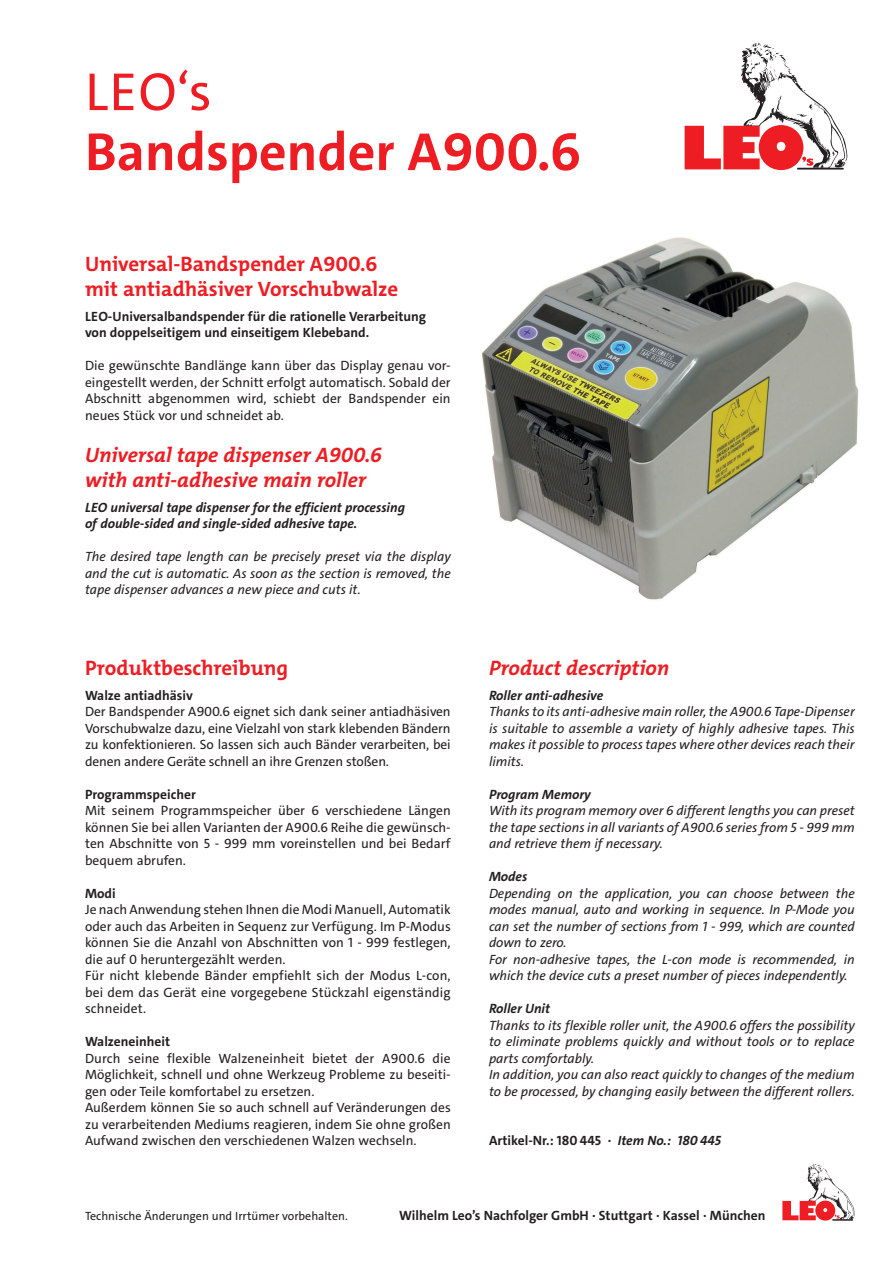
<style>
.page{position:relative;width:893px;height:1263px;background:#fff}
.page>*{position:absolute;margin:0;border:0;box-sizing:border-box;transform-origin:0 0}
.t1{font:700 54px "The Sans";color:#ee1d23}
.t2{font:54px "The Sans";color:#ee1d23}
.t3{font:700 21px/25.2px "The Mix";color:#ee1d23}
.t4{font:italic 700 21px/25.2px "The Mix";color:#ee1d23}
.t5{font:15px "Calibri";color:#231f20}
.t6{font:13.5px/16.5px "The Sans";color:#231f20;text-align:justify}
.t7{font:italic 13.5px/16.5px "The Sans";color:#231f20;text-align:justify}
.t8{font:700 13.5px/16.5px "The Sans";color:#231f20}
.t9{font:italic 700 13.5px/16.5px "The Sans";color:#231f20}
.t10{font:12px "The Sans";color:#231f20}
.s1{font-style:italic}
</style>
<div class="page">
<svg style="left:685px;top:43px;width:162px;height:127px"></svg>
<hr style="left:797px;top:168px;width:46px;height:1px;background:#231f20">
<svg style="left:782px;top:1164px;width:73px;height:56px"></svg>
<img style="left:482px;top:237px;width:377px;height:363px">
<h1 class="t2" style="left:85px;top:57px;width:128px">LEO‘s</h1>
<h1 class="t1" style="left:85px;top:117px;width:497px">Bandspender A900.6</h1>
<h2 class="t3" style="left:85px;top:251px;width:315px">Universal-Bandspender A900.6 mit antiadhäsiver Vorschubwalze</h2>
<p class="t8" style="left:85px;top:308px;width:343px">LEO-Universalbandspender für die rationelle Verarbeitung von doppelseitigem und einseitigem Klebeband.</p>
<p class="t6" style="left:85px;top:358px;width:367px">Die gewünschte Bandlänge kann über das Display genau vor&shy;eingestellt werden, der Schnitt erfolgt automatisch. Sobald der Abschnitt abgenommen wird, schiebt der Bandspender ein neues Stück vor und schneidet ab.</p>
<h2 class="t4" style="left:85px;top:442px;width:298px">Universal tape dispenser A900.6 with anti-adhesive main roller</h2>
<p class="t9" style="left:85px;top:499px;width:321px">LEO universal tape dispenser for the efficient processing of double-sided and single-sided adhesive tape.</p>
<p class="t7" style="left:85px;top:549px;width:367px">The desired tape length can be precisely preset via the display and the cut is automatic. As soon as the section is removed, the tape dispenser advances a new piece and cuts it.</p>
<h2 class="t3" style="left:85px;top:655px;width:205px">Produktbeschreibung</h2>
<p class="t8" style="left:85px;top:687px;width:109px">Walze antiadhäsiv</p>
<p class="t6" style="left:85px;top:703px;width:367px">Der Bandspender A900.6 eignet sich dank seiner antiadhäsiven Vorschubwalze dazu, eine Vielzahl von stark klebenden Bändern zu konfektionieren. So lassen sich auch Bänder verarbeiten, bei denen andere Geräte schnell an ihre Grenzen stoßen.</p>
<p class="t8" style="left:85px;top:786px;width:112px">Programmspeicher</p>
<p class="t6" style="left:85px;top:802px;width:367px">Mit seinem Programmspeicher über 6 verschiedene Längen können Sie bei allen Varianten der A900.6 Reihe die gewünsch&shy;ten Abschnitte von 5 - 999 mm voreinstellen und bei Bedarf bequem abrufen.</p>
<p class="t8" style="left:85px;top:885px;width:32px">Modi</p>
<p class="t6" style="left:85px;top:901px;width:367px;text-align:left">Je nach Anwendung stehen Ihnen die Modi Manuell, Automatik oder auch das Arbeiten in Sequenz zur Verfügung. Im P-Modus können Sie die Anzahl von Abschnitten von 1 - 999 festlegen, die auf 0 heruntergezählt werden.<br>Für nicht klebende Bänder empfiehlt sich der Modus L-con, bei dem das Gerät eine vorgegebene Stückzahl eigenständig schneidet.</p>
<p class="t8" style="left:85px;top:1033px;width:87px">Walzeneinheit</p>
<p class="t6" style="left:85px;top:1050px;width:367px;text-align:left">Durch seine flexible Walzeneinheit bietet der A900.6 die Möglichkeit, schnell und ohne Werkzeug Probleme zu beseiti&shy;gen oder Teile komfortabel zu ersetzen.<br>Außerdem können Sie so auch schnell auf Veränderungen des zu verarbeitenden Mediums reagieren, indem Sie ohne großen Aufwand zwischen den verschiedenen Walzen wechseln.</p>
<h2 class="t4" style="left:489px;top:655px;width:182px">Product description</h2>
<p class="t9" style="left:489px;top:687px;width:116px">Roller anti-adhesive</p>
<p class="t7" style="left:489px;top:703px;width:367px">Thanks to its anti-adhesive main roller, the A900.6 Tape-Dipenser is suitable to assemble a variety of highly adhesive tapes. This makes it possible to process tapes where other devices reach their limits.</p>
<p class="t9" style="left:489px;top:786px;width:103px">Program Memory</p>
<p class="t7" style="left:489px;top:802px;width:367px">With its program memory over 6 different lengths you can preset the tape sections in all variants of A900.6 series from 5 - 999 mm and retrieve them if necessary.</p>
<p class="t9" style="left:489px;top:868px;width:40px">Modes</p>
<p class="t7" style="left:489px;top:885px;width:367px;text-align:left">Depending on the application, you can choose between the modes manual, auto and working in sequence. In P-Mode you can set the number of sections from 1 - 999, which are counted down to zero.<br>For non-adhesive tapes, the L-con mode is recommended, in which the device cuts a preset number of pieces independently.</p>
<p class="t9" style="left:489px;top:1000px;width:63px">Roller Unit</p>
<p class="t7" style="left:489px;top:1017px;width:367px;text-align:left">Thanks to its flexible roller unit, the A900.6 offers the possibility to eliminate problems quickly and without tools or to replace parts comfortably.<br>In addition, you can also react quickly to changes of the medium to be processed, by changing easily between the different rollers.</p>
<p class="t8" style="left:489px;top:1132px;width:233px">Artikel-Nr.: 180 445 · <span class="s1">Item No.: 180 445</span></p>
<p class="t5" style="left:498px;top:688px;width:198px">BANDSPENDER TAPE DISPENSER</p>
<p class="t10" style="left:85px;top:1209px;width:264px">Technische Änderungen und Irrtümer vorbehalten.</p>
<p class="t8" style="left:399px;top:1208px;width:368px">Wilhelm Leo’s Nachfolger GmbH · Stuttgart · Kassel · München</p>
</div>
